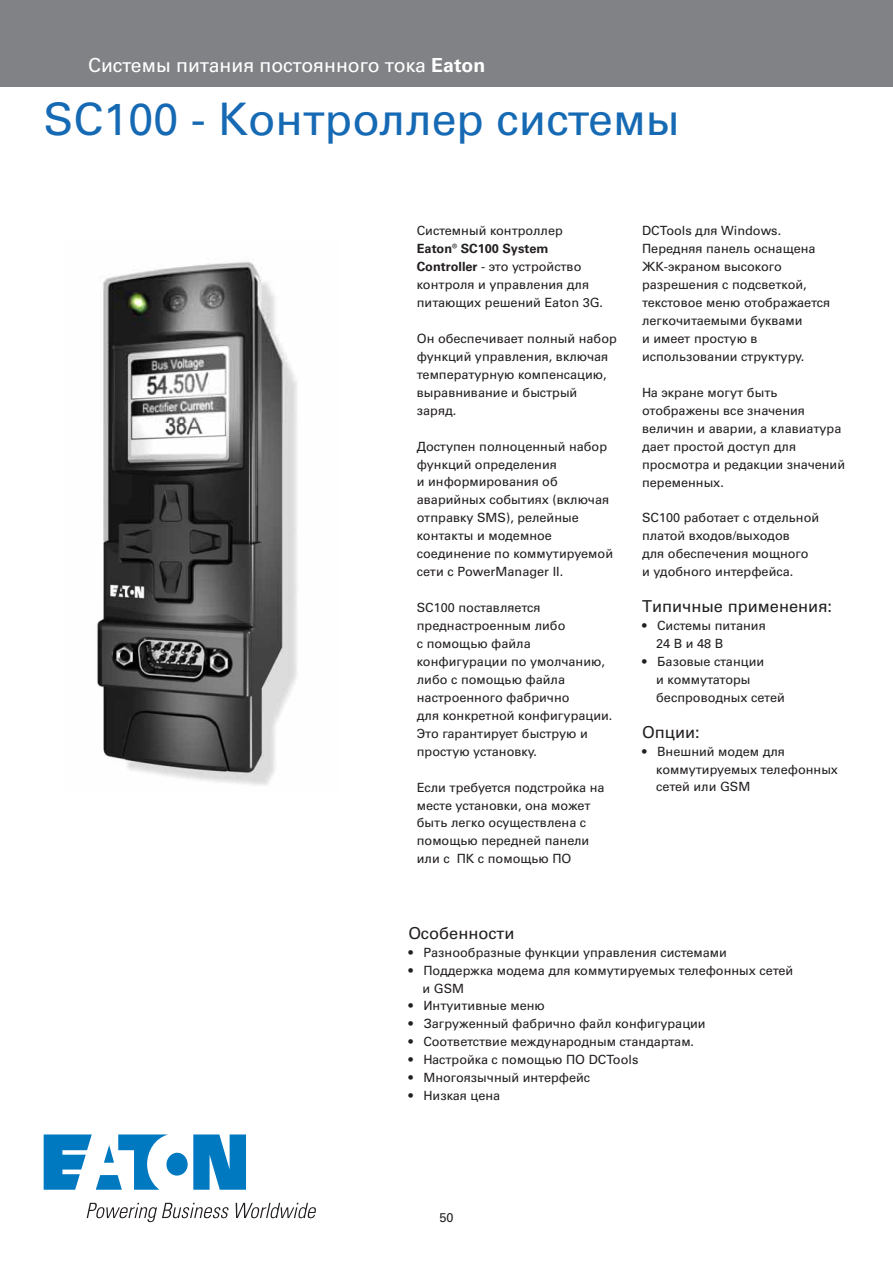
<style>
.page{position:relative;width:893px;height:1263px;background:#fff}
.page>*{position:absolute;margin:0;border:0;box-sizing:border-box;transform-origin:0 0}
.t1{font:44.85px "Univers C";color:#166ab4}
.t2{font:19.5px "Univers C";color:#fff}
.t3{font:16.5px "Univers C";color:#231f20}
.t4{font:12.75px/18px "Univers C";color:#231f20}
.s1{font-weight:700}
</style>
<div class="page">
<div style="left:0;top:1px;width:892px;height:86px;background:#808285"></div>
<svg style="left:44px;top:1134px;width:202px;height:56px"></svg>
<svg style="left:87px;top:1203px;width:229px;height:19px"></svg>
<img style="left:97px;top:262px;width:200px;height:524px">
<h2 class="t2" style="left:88px;top:58px;width:399px">Системы питания постоянного тока <span class="s1">Eaton</span></h2>
<h1 class="t1" style="left:44px;top:103px;width:637px">SC100 - Контроллер системы</h1>
<p class="t4" style="left:417px;top:223px;width:148px">Системный контроллер</p>
<p class="t4" style="left:417px;top:241px;width:188px"><span class="s1">Eaton® SC100 System<br>Controller</span> - это устройство контроля и управления для питающих решений Eaton 3G.</p>
<p class="t4" style="left:417px;top:330px;width:202px">Он обеспечивает полный набор функций управления, включая температурную компенсацию, выравнивание и быстрый заряд.</p>
<p class="t4" style="left:417px;top:438px;width:198px">Доступен полноценный набор функций определения<br>и информирования об аварийных событиях (включая отправку SMS), релейные контакты и модемное соединение по коммутируемой сети с PowerManager II.</p>
<p class="t4" style="left:417px;top:600px;width:197px">SC100 поставляется преднастроенным либо<br>с помощью файла конфигурации по умолчанию, либо с помощью файла настроенного фабрично<br>для конкретной конфигурации.<br>Это гарантирует быструю и простую установку.</p>
<p class="t4" style="left:417px;top:779px;width:189px">Если требуется подстройка на месте установки, она может быть легко осуществлена с помощью передней панели или с ПК с помощью ПО</p>
<p class="t4" style="left:642px;top:223px;width:190px">DCTools для Windows.<br>Передняя панель оснащена<br>ЖК-экраном высокого разрешения с подсветкой, текстовое меню отображается легкочитаемыми буквами<br>и имеет простую в использовании структуру.</p>
<p class="t4" style="left:642px;top:384px;width:204px">На экране могут быть отображены все значения величин и аварии, а клавиатура дает простой доступ для просмотра и редакции значений переменных.</p>
<p class="t4" style="left:642px;top:510px;width:179px">SC100 работает с отдельной платой входов/выходов<br>для обеспечения мощного и удобного интерфейса.</p>
<p class="t3" style="left:642px;top:600px;width:191px">Типичные применения:</p>
<p class="t4" style="left:656px;top:617px;width:111px;text-indent:-14px">• Системы питания<br>24 В и 48 В</p>
<p class="t4" style="left:656px;top:653px;width:130px;text-indent:-14px">• Базовые станции<br>и коммутаторы беспроводных сетей</p>
<p class="t3" style="left:642px;top:726px;width:59px">Опции:</p>
<p class="t4" style="left:656px;top:743px;width:183px;text-indent:-14px">• Внешний модем для коммутируемых телефонных сетей или GSM</p>
<p class="t3" style="left:408px;top:927px;width:108px">Особенности</p>
<p class="t4" style="left:408px;top:944px;width:320px">• Разнообразные функции управления системами</p>
<p class="t4" style="left:422px;top:962px;width:372px;text-indent:-14px">• Поддержка модема для коммутируемых телефонных сетей и GSM</p>
<p class="t4" style="left:408px;top:998px;width:138px">• Интуитивные меню</p>
<p class="t4" style="left:408px;top:1016px;width:299px">• Загруженный фабрично файл конфигурации</p>
<p class="t4" style="left:408px;top:1034px;width:287px">• Соответствие международным стандартам.</p>
<p class="t4" style="left:408px;top:1052px;width:231px">• Настройка с помощью ПО DCTools</p>
<p class="t4" style="left:408px;top:1070px;width:183px">• Многоязычный интерфейс</p>
<p class="t4" style="left:408px;top:1088px;width:93px">• Низкая цена</p>
<p class="t4" style="left:439px;top:1210px;width:16px">50</p>
</div>
